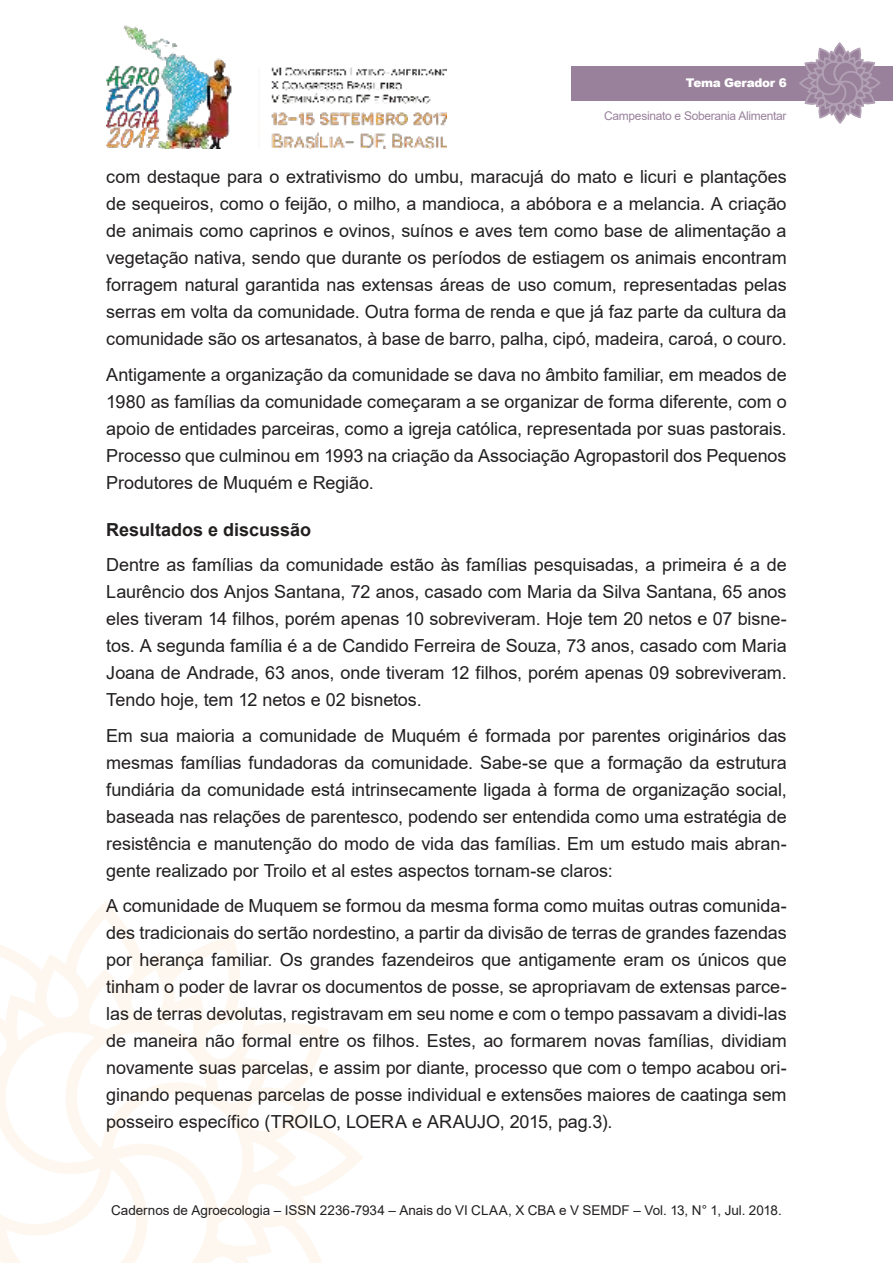
<style>
.page{position:relative;width:893px;height:1263px;background:#fff}
.page>*{position:absolute;margin:0;border:0;box-sizing:border-box;transform-origin:0 0}
.t1{font:18px/27px "Arial";letter-spacing:-.005em;color:#221f1f;text-align:justify}
.t2{font:700 18px "Arial";color:#221f1f}
.t3{font:13.5px "Arial";color:#221f1f}
.t4{font:12px "Arial";letter-spacing:-.025em;color:#99819c}
.t5{font:900 12px "Arial";letter-spacing:-.025em;color:#fff}
</style>
<div class="page">
<img style="left:106px;top:25px;width:340px;height:124px">
<svg style="left:0;top:910px;width:363px;height:353px"></svg>
<div style="left:571px;top:66px;width:322px;height:34px;background:#99819c"></div>
<svg style="left:798px;top:43px;width:83px;height:81px"></svg>
<p class="t5" style="left:686px;top:76px;width:102px">Tema Gerador 6</p>
<p class="t4" style="left:604px;top:112px;width:184px">Campesinato e Soberania Alimentar</p>
<p class="t1" style="left:106px;top:165px;width:682px">com destaque para o extrativismo do umbu, maracujá do mato e licuri e plantações de sequeiros, como o feijão, o milho, a mandioca, a abóbora e a melancia. A criação de animais como caprinos e ovinos, suínos e aves tem como base de alimentação a vegetação nativa, sendo que durante os períodos de estiagem os animais encontram forragem natural garantida nas extensas áreas de uso comum, representadas pelas serras em volta da comunidade. Outra forma de renda e que já faz parte da cultura da comunidade são os artesanatos, à base de barro, palha, cipó, madeira, caroá, o couro.</p>
<p class="t1" style="left:106px;top:363px;width:682px">Antigamente a organização da comunidade se dava no âmbito familiar, em meados de 1980 as famílias da comunidade começaram a se organizar de forma diferente, com o apoio de entidades parceiras, como a igreja católica, representada por suas pastorais.<br>Processo que culminou em 1993 na criação da Associação Agropastoril dos Pequenos Produtores de Muquém e Região.</p>
<p class="t2" style="left:106px;top:523px;width:206px">Resultados e discussão</p>
<p class="t1" style="left:106px;top:553px;width:682px">Dentre as famílias da comunidade estão às famílias pesquisadas, a primeira é a de Laurêncio dos Anjos Santana, 72 anos, casado com Maria da Silva Santana, 65 anos eles tiveram 14 filhos, porém apenas 10 sobreviveram. Hoje tem 20 netos e 07 bisne&shy;tos. A segunda família é a de Candido Ferreira de Souza, 73 anos, casado com Maria Joana de Andrade, 63 anos, onde tiveram 12 filhos, porém apenas 09 sobreviveram.<br>Tendo hoje, tem 12 netos e 02 bisnetos.</p>
<p class="t1" style="left:106px;top:724px;width:682px">Em sua maioria a comunidade de Muquém é formada por parentes originários das mesmas famílias fundadoras da comunidade. Sabe-se que a formação da estrutura fundiária da comunidade está intrinsecamente ligada à forma de organização social, baseada nas relações de parentesco, podendo ser entendida como uma estratégia de resistência e manutenção do modo de vida das famílias. Em um estudo mais abran&shy;gente realizado por Troilo et al estes aspectos tornam-se claros:</p>
<p class="t1" style="left:106px;top:894px;width:682px">A comunidade de Muquem se formou da mesma forma como muitas outras comunida&shy;des tradicionais do sertão nordestino, a partir da divisão de terras de grandes fazendas por herança familiar. Os grandes fazendeiros que antigamente eram os únicos que tinham o poder de lavrar os documentos de posse, se apropriavam de extensas parce&shy;las de terras devolutas, registravam em seu nome e com o tempo passavam a dividi-las de maneira não formal entre os filhos. Estes, ao formarem novas famílias, dividiam novamente suas parcelas, e assim por diante, processo que com o tempo acabou ori&shy;ginando pequenas parcelas de posse individual e extensões maiores de caatinga sem posseiro específico (TROILO, LOERA e ARAUJO, 2015, pag.3).</p>
<p class="t3" style="left:111px;top:1205px;width:672px">Cadernos de Agroecologia – ISSN 2236-7934 – Anais do VI CLAA, X CBA e V SEMDF – Vol. 13, N° 1, Jul. 2018.</p>
</div>
